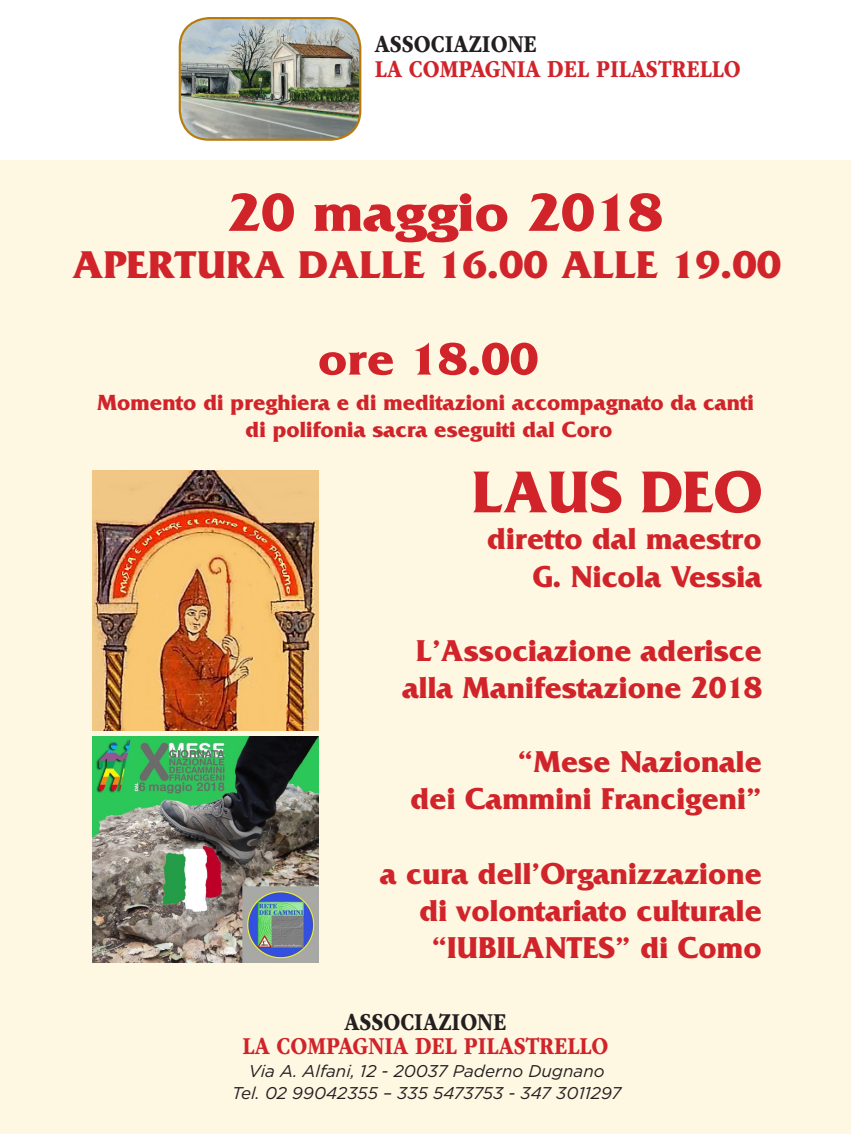
<style>
.page{position:relative;width:851px;height:1134px;background:#fff}
.page>*{position:absolute;margin:0;border:0;box-sizing:border-box;transform-origin:0 0}
.t1{font:700 61.9px "Friz Quadrata Std";color:#d1232a}
.t2{font:700 56px "Friz Quadrata Std";color:#d1232a;scale:1.08 1}
.t3{font:700 47.4px "Friz Quadrata Std";color:#d1232a;scale:1.08 1}
.t4{font:700 40.6px "Friz Quadrata Std";color:#d1232a;scale:1.08 1}
.t5{font:700 31.6px/37.1px "Friz Quadrata Std";color:#d1232a;text-align:right}
.t6{font:700 25.3px "ITC Garamond Std";color:#d1232a;scale:.83 1}
.t7{font:700 25.3px "ITC Garamond Std";color:#231f20;scale:.83 1}
.t8{font:700 23px/27px "Friz Quadrata Std";color:#d1232a;text-align:center}
.t9{font:italic 17px/22px "Gotham";color:#231f20;text-align:center}
</style>
<div class="page">
<div style="left:0;top:160px;width:850px;height:974px;background:#fef7e2"></div>
<img style="left:180px;top:18px;width:180px;height:122px">
<div style="left:179px;top:17px;width:182px;height:124px;border:2px solid #b87b0b;border-radius:29px"></div>
<img style="left:92px;top:737px;width:226px;height:226px">
<img style="left:92px;top:471px;width:226px;height:259px">
<p class="t7" style="left:375px;top:30px;width:197px">ASSOCIAZIONE</p>
<p class="t6" style="left:375px;top:55px;width:442px">LA COMPAGNIA DEL PILASTRELLO</p>
<h2 class="t2" style="left:227px;top:182px;width:404px">20 maggio 2018</h2>
<p class="t4" style="left:72px;top:242px;width:658px">APERTURA DALLE 16.00 ALLE 19.00</p>
<h3 class="t3" style="left:318px;top:333px;width:205px">ore 18.00</h3>
<p class="t8" style="left:97px;top:389px;width:658px">Momento di preghiera e di meditazioni accompagnato da canti di polifonia sacra eseguiti dal Coro</p>
<h1 class="t1" style="left:472px;top:458px;width:291px">LAUS DEO</h1>
<p class="t5" style="left:487px;top:521px;width:276px">diretto dal maestro<br>G. Nicola Vessia</p>
<p class="t5" style="left:402px;top:632px;width:361px;text-align:center">L’Associazione aderisce alla Manifestazione 2018</p>
<p class="t5" style="left:410px;top:744px;width:353px">“Mese Nazionale<br>dei Cammini Francigeni”</p>
<p class="t5" style="left:380px;top:855px;width:383px">a cura dell’Organizzazione di volontariato culturale “IUBILANTES” di Como</p>
<p class="t7" style="left:344px;top:1008px;width:197px">ASSOCIAZIONE</p>
<p class="t6" style="left:242px;top:1032px;width:442px">LA COMPAGNIA DEL PILASTRELLO</p>
<p class="t9" style="left:232px;top:1060px;width:390px">Via A. Alfani, 12 - 20037 Paderno Dugnano<br>Tel. 02 99042355 – 335 5473753 - 347 3011297</p>
</div>
